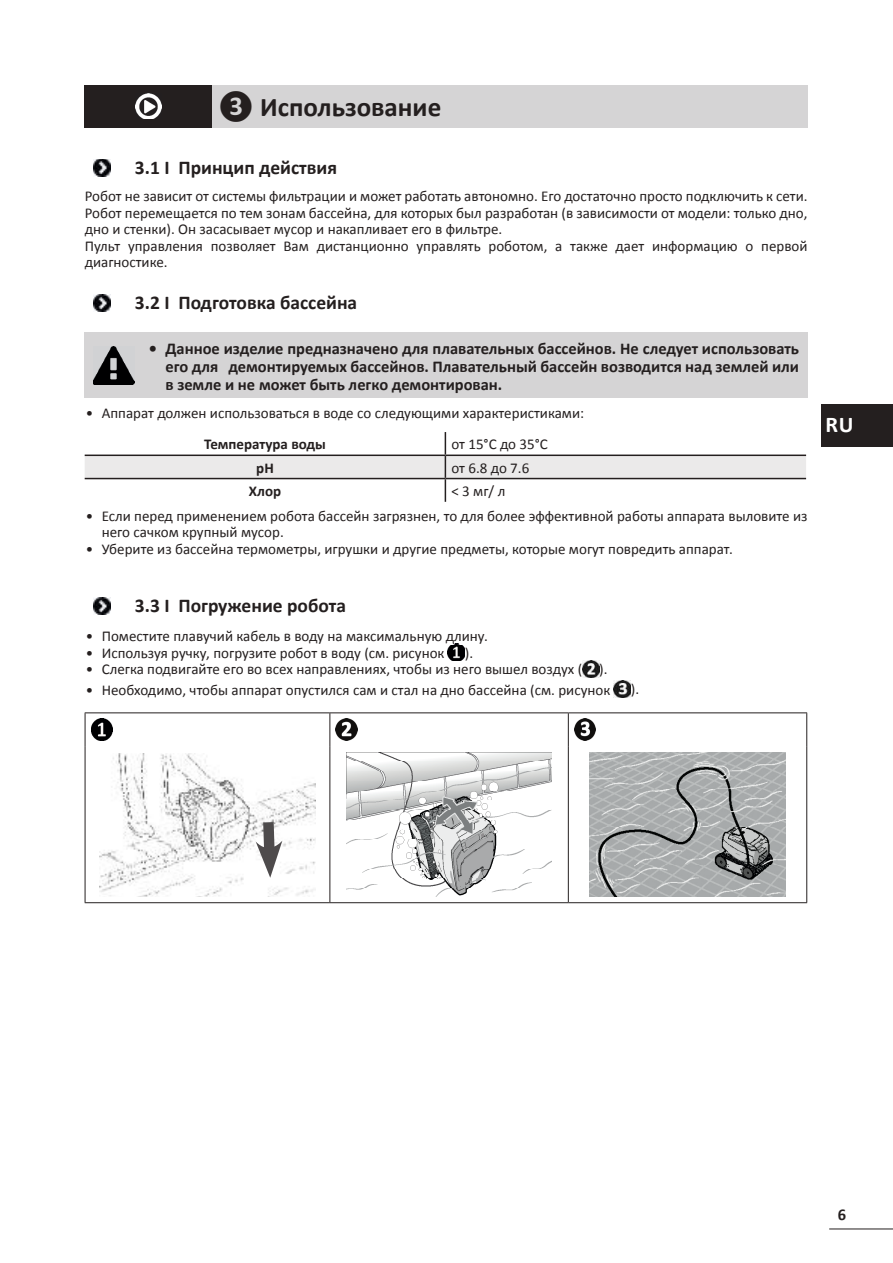
<style>
.page{position:relative;width:893px;height:1263px;background:#fff}
.page>*{position:absolute;margin:0;border:0;box-sizing:border-box;transform-origin:0 0}
.t1{font:700 27px "Calibri";color:#241f1f}
.t2{font:700 22.5px "Calibri";color:#fff}
.t3{font:700 19.5px "Calibri";color:#241f1f}
.t4{font:700 16.5px/18px "Calibri";color:#241f1f;text-align:justify}
.t5{font:15px/16.5px "Calibri";color:#241f1f}
.t6{font:700 15px "Calibri";color:#241f1f}
</style>
<div class="page">
<hr style="left:829px;top:1228px;width:64px;height:1px;background:#241f1f">
<div style="left:85px;top:85px;width:127px;height:43px;background:#241f1f"></div>
<div style="left:212px;top:85px;width:596px;height:43px;background:#d5d4d5"></div>
<img style="left:136px;top:94px;width:25px;height:25px">
<img style="left:93px;top:159px;width:17px;height:17px">
<img style="left:93px;top:295px;width:17px;height:17px">
<div style="left:85px;top:333px;width:55px;height:65px;background:#d5d4d5"></div>
<div style="left:140px;top:333px;width:668px;height:65px;background:#d5d4d5"></div>
<img style="left:93px;top:346px;width:42px;height:38px">
<svg style="left:85px;top:432px;width:721px;height:70px"></svg>
<img style="left:93px;top:598px;width:17px;height:16px">
<img style="left:448px;top:645px;width:17px;height:16px">
<img style="left:582px;top:660px;width:17px;height:17px">
<img style="left:614px;top:680px;width:17px;height:17px">
<hr style="left:85px;top:712px;width:245px;height:1px;background:#241f1f">
<hr style="left:85px;top:713px;width:1px;height:33px;background:#241f1f">
<hr style="left:330px;top:712px;width:238px;height:1px;background:#241f1f">
<hr style="left:329px;top:713px;width:1px;height:33px;background:#241f1f">
<hr style="left:568px;top:712px;width:239px;height:1px;background:#241f1f">
<hr style="left:568px;top:713px;width:1px;height:33px;background:#241f1f">
<hr style="left:806px;top:713px;width:1px;height:33px;background:#241f1f">
<hr style="left:85px;top:746px;width:1px;height:156px;background:#241f1f">
<hr style="left:329px;top:746px;width:1px;height:156px;background:#241f1f">
<hr style="left:568px;top:746px;width:1px;height:156px;background:#241f1f">
<hr style="left:806px;top:746px;width:1px;height:156px;background:#241f1f">
<hr style="left:85px;top:902px;width:245px;height:1px;background:#241f1f">
<hr style="left:330px;top:902px;width:238px;height:1px;background:#241f1f">
<hr style="left:568px;top:902px;width:239px;height:1px;background:#241f1f">
<img style="left:91px;top:719px;width:21px;height:21px">
<img style="left:336px;top:719px;width:21px;height:21px">
<img style="left:574px;top:719px;width:22px;height:21px">
<img style="left:100px;top:753px;width:215px;height:144px">
<svg style="left:256px;top:811px;width:26px;height:67px"></svg>
<img style="left:346px;top:752px;width:206px;height:145px">
<img style="left:590px;top:752px;width:195px;height:145px">
<div style="left:821px;top:404px;width:72px;height:42px;background:#241f1f"></div>
<h1 class="t1" style="left:218px;top:90px;width:224px">❸ Использование</h1>
<h3 class="t3" style="left:135px;top:155px;width:204px">3.1 I Принцип действия</h3>
<p class="t5" style="left:85px;top:188px;width:724px">Робот не зависит от системы фильтрации и может работать автономно. Его достаточно просто подключить к сети.<br>Робот перемещается по тем зонам бассейна, для которых был разработан (в зависимости от модели: только дно, дно и стенки). Он засасывает мусор и накапливает его в фильтре.<br>Пульт управления позволяет Вам дистанционно управлять роботом, а также дает информацию о первой диагностике.</p>
<h3 class="t3" style="left:135px;top:290px;width:224px">3.2 I Подготовка бассейна</h3>
<p class="t4" style="left:165px;top:339px;width:635px;text-indent:-17px">• Данное изделие предназначено для плавательных бассейнов. Не следует использовать его для демонтируемых бассейнов. Плавательный бассейн возводится над землей или в земле и не может быть легко демонтирован.</p>
<p class="t5" style="left:86px;top:404px;width:500px">• Аппарат должен использоваться в воде со следующими характеристиками:</p>
<p class="t6" style="left:204px;top:435px;width:123px">Температура воды</p>
<p class="t5" style="left:451px;top:436px;width:98px">от 15°C до 35°C</p>
<p class="t6" style="left:256px;top:458px;width:19px">pH</p>
<p class="t5" style="left:451px;top:459px;width:79px">от 6.8 до 7.6</p>
<p class="t6" style="left:249px;top:481px;width:34px">Хлор</p>
<p class="t5" style="left:451px;top:483px;width:56px">&lt; 3 мг/ л</p>
<p class="t5" style="left:102px;top:508px;width:707px;text-indent:-16px">• Если перед применением робота бассейн загрязнен, то для более эффективной работы аппарата выловите из него сачком крупный мусор.</p>
<p class="t5" style="left:86px;top:541px;width:649px">• Уберите из бассейна термометры, игрушки и другие предметы, которые могут повредить аппарат.</p>
<h3 class="t3" style="left:135px;top:593px;width:213px">3.3 I Погружение робота</h3>
<p class="t5" style="left:86px;top:628px;width:404px">• Поместите плавучий кабель в воду на максимальную длину.</p>
<p class="t5" style="left:86px;top:645px;width:360px">• Используя ручку, погрузите робот в воду (см. рисунок</p>
<p class="t5" style="left:465px;top:645px;width:10px">).</p>
<p class="t5" style="left:86px;top:661px;width:523px">• Слегка подвигайте его во всех направлениях, чтобы из него вышел воздух ( ).</p>
<p class="t5" style="left:86px;top:681px;width:526px">• Необходимо, чтобы аппарат опустился сам и стал на дно бассейна (см. рисунок</p>
<p class="t5" style="left:631px;top:681px;width:10px">).</p>
<h2 class="t2" style="left:825px;top:410px;width:30px">RU</h2>
<p class="t4" style="left:838px;top:1206px;width:10px">6</p>
</div>
